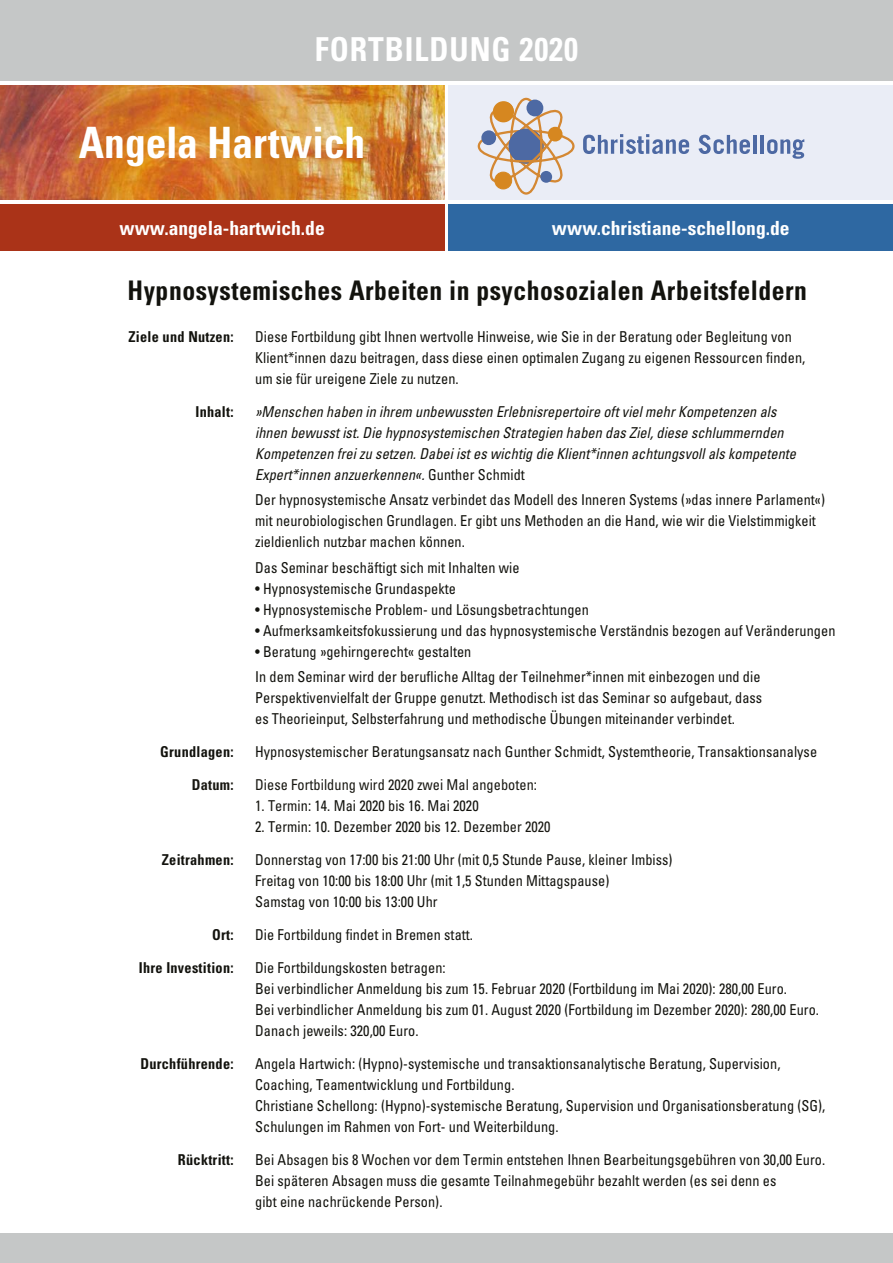
<style>
.page{position:relative;width:893px;height:1263px;background:#fff}
.page>*{position:absolute;margin:0;border:0;box-sizing:border-box;transform-origin:0 0}
.t1{font:700 condensed 43.2px "Univers";color:#fff;scale:.96 1}
.t2{font:700 condensed 33px "Univers";letter-spacing:.03em;color:#fff;scale:.95 1}
.t3{font:700 condensed 27px "Univers";letter-spacing:.02em;color:#12120d;scale:.95 1}
.t4{font:700 condensed 19.5px "Univers";color:#fff}
.t5{font:condensed 15px/21px "Univers";letter-spacing:.005em;color:#12120d;scale:.95 1}
.t6{font:italic condensed 15px/21px "Univers";letter-spacing:.005em;color:#12120d;scale:.95 1}
.t7{font:700 condensed 15px "Univers";letter-spacing:.02em;color:#12120d;scale:.95 1}
.t8{font:condensed 15px "Univers";letter-spacing:.005em;color:#181711;scale:.95 1}
.t9{font:700 condensed 15px "Univers";letter-spacing:.02em;color:#181711;scale:.95 1}
.s1{font-style:normal}
.s2{color:#181711}
</style>
<div class="page">
<div style="left:0;top:204px;width:444px;height:47px;background:#aa3318"></div>
<div style="left:0;top:0;width:893px;height:81px;background:#c5c7c7"></div>
<div style="left:0;top:1233px;width:893px;height:30px;background:#c5c7c7"></div>
<div style="left:449px;top:204px;width:444px;height:47px;background:#2e68a2"></div>
<img style="left:0;top:85px;width:444px;height:115px">
<div style="left:449px;top:85px;width:444px;height:115px;background:#eaedf6"></div>
<svg style="left:477px;top:97px;width:98px;height:98px"></svg>
<svg style="left:583px;top:134px;width:106px;height:20px"></svg>
<svg style="left:698px;top:135px;width:52px;height:19px"></svg>
<hr style="left:753px;top:135px;width:4px;height:19px;background:#4d69a3">
<hr style="left:760px;top:135px;width:4px;height:19px;background:#4d69a3">
<svg style="left:767px;top:139px;width:37px;height:20px"></svg>
<h2 class="t2" style="left:315px;top:29px;width:278px">FORTBILDUNG 2020</h2>
<h1 class="t1" style="left:79px;top:116px;width:300px">Angela Hartwich</h1>
<h3 class="t4" style="left:120px;top:216px;width:207px">www.angela-hartwich.de</h3>
<h3 class="t4" style="left:552px;top:216px;width:239px">www.christiane-schellong.de</h3>
<h3 class="t3" style="left:128px;top:274px;width:717px">Hypnosystemisches Arbeiten in psychosozialen Arbeitsfeldern</h3>
<p class="t7" style="left:128px;top:328px;width:112px">Ziele und Nutzen:</p>
<p class="t5" style="left:255px;top:326px;width:581px">Diese Fortbildung gibt Ihnen wertvolle Hinweise, wie Sie in der Beratung oder Begleitung von<br>Klient*innen dazu beitragen, dass diese einen optimalen Zugang zu eigenen Ressourcen finden, um sie für ureigene Ziele zu nutzen.</p>
<p class="t7" style="left:195px;top:403px;width:42px">Inhalt:</p>
<p class="t6" style="left:255px;top:401px;width:571px">»Menschen haben in ihrem unbewussten Erlebnisrepertoire oft viel mehr Kompetenzen als ihnen bewusst ist. Die hypnosystemischen Strategien haben das Ziel, diese schlummernden Kompetenzen frei zu setzen. Dabei ist es wichtig die Klient*innen achtungsvoll als kompetente Expert*innen anzuerkennen«. <span class="s1">Gunther Schmidt</span></p>
<p class="t5" style="left:255px;top:489px;width:602px">Der hypnosystemische Ansatz verbindet das Modell des Inneren Systems (»das innere Parlament«) mit neurobiologischen Grundlagen. Er gibt uns Methoden an die Hand, wie wir die Vielstimmigkeit zieldienlich nutzbar machen können.</p>
<p class="t5" style="left:255px;top:557px;width:280px">Das Seminar beschäftigt sich mit Inhalten wie</p>
<p class="t5" style="left:255px;top:578px;width:213px">• Hypnosystemische Grundaspekte</p>
<p class="t5" style="left:255px;top:599px;width:353px">• Hypnosystemische Problem- und Lösungsbetrachtungen</p>
<p class="t5" style="left:255px;top:620px;width:612px">• Aufmerksamkeitsfokussierung und das hypnosystemische Verständnis bezogen auf Veränderungen</p>
<p class="t5" style="left:255px;top:638px;width:533px;line-height:25.2px">• Beratung »gehirngerecht« gestalten<br>In dem Seminar wird der berufliche Alltag der Teilnehmer*innen mit einbezogen und die</p>
<p class="t5" style="left:255px;top:687px;width:535px">Perspektivenvielfalt der Gruppe genutzt. Methodisch ist das Seminar so aufgebaut, dass es Theorieinput, Selbsterfahrung und methodische Übungen miteinander verbindet.</p>
<p class="t7" style="left:160px;top:742px;width:79px">Grundlagen:</p>
<p class="t5" style="left:255px;top:741px;width:593px">Hypnosystemischer Beratungsansatz nach Gunther Schmidt, Systemtheorie, Transaktionsanalyse</p>
<p class="t9" style="left:192px;top:775px;width:45px">Datum:</p>
<p class="t8" style="left:255px;top:775px;width:298px">Diese Fortbildung wird 2020 zwei Mal angeboten:</p>
<p class="t5" style="left:255px;top:795px;width:237px"><span class="s2">1. Termi</span>n: 14. Mai 2020 bis 16. Mai 2020</p>
<p class="t5" style="left:255px;top:816px;width:313px">2. Termin: 10. Dezember 2020 bis 12. Dezemb<span class="s2">er 2020</span></p>
<p class="t7" style="left:162px;top:850px;width:77px">Zeitrahmen:</p>
<p class="t5" style="left:255px;top:849px;width:441px">Donnerstag von 17:00 bis 21:00 Uhr (mit 0,5 Stunde Pause, kleiner Imbiss)<br>Freitag von 10:00 bis 18:00 Uhr (mit 1,5 Stunden Mittagspause)<br>Samstag von 10:00 bis 13:00 Uhr</p>
<p class="t7" style="left:212px;top:925px;width:24px">Ort:</p>
<p class="t5" style="left:255px;top:924px;width:231px">Die Fortbildung findet in Bremen statt.</p>
<p class="t7" style="left:139px;top:958px;width:101px">Ihre Investition:</p>
<p class="t5" style="left:255px;top:957px;width:595px">Die Fortbildungskosten betragen:<br>Bei verbindlicher Anmeldung bis zum 15. Februar 2020 (Fortbildung im Mai 2020): 280,00 Euro.<br>Bei verbindlicher Anmeldung bis zum 01. August 2020 (Fortbildung im Dezember 2020): 280,00 Euro.<br>Danach jeweils: 320,00 Euro.</p>
<p class="t7" style="left:140px;top:1054px;width:100px">Durchführende:</p>
<p class="t5" style="left:255px;top:1053px;width:602px">Angela Hartwich: (Hypno)-systemische und transaktionsanalytische Beratung, Supervision, Coaching, Teamentwicklung und Fortbildung.<br>Christiane Schellong: (Hypno)-systemische Beratung, Supervision und Organisationsberatung (SG), Schulungen im Rahmen von Fort- und Weiterbildung.</p>
<p class="t7" style="left:178px;top:1150px;width:60px">Rücktritt:</p>
<p class="t5" style="left:255px;top:1149px;width:601px">Bei Absagen bis 8 Wochen vor dem Termin entstehen Ihnen Bearbeitungsgebühren von 30,00 Euro.<br>Bei späteren Absagen muss die gesamte Teilnahmegebühr bezahlt werden (es sei denn es<br>gibt eine nachrückende Person).</p>
</div>
